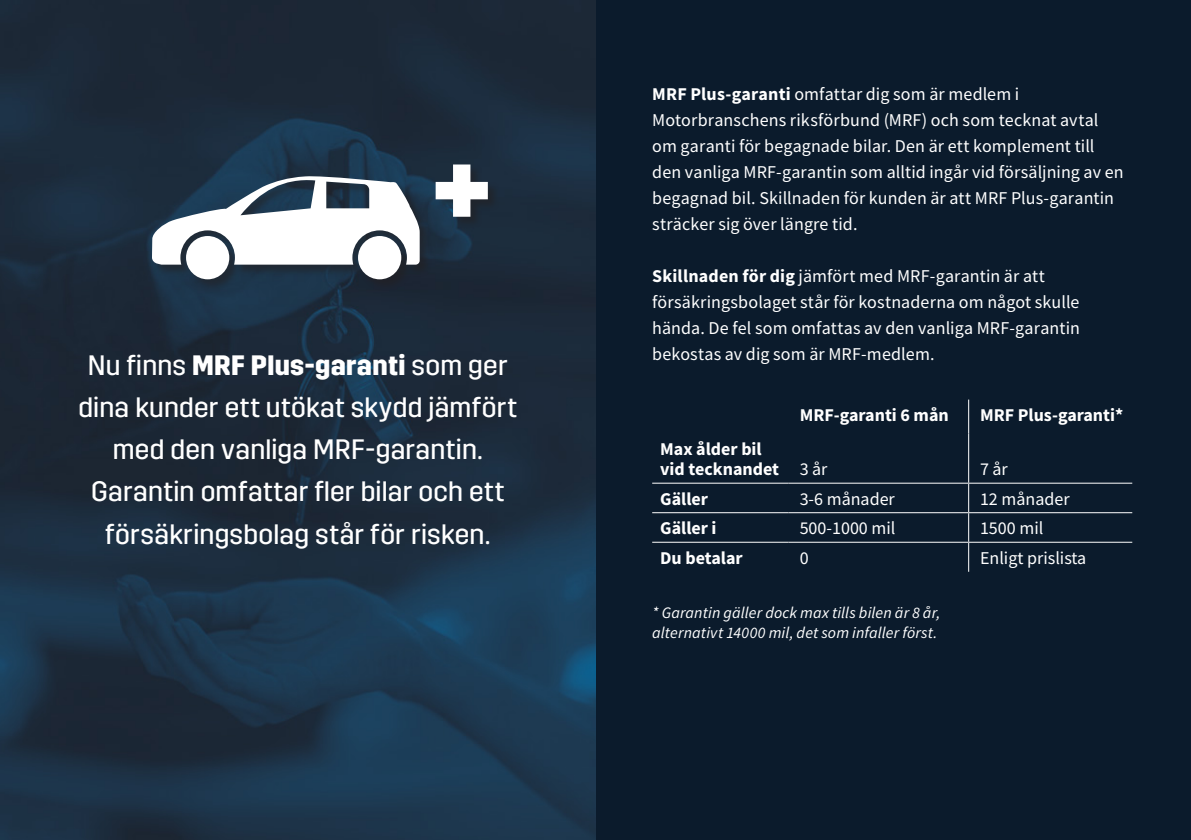
<style>
.page{position:relative;width:1191px;height:840px;background:#fff}
.page>*{position:absolute;margin:0;border:0;box-sizing:border-box;transform-origin:0 0}
.Brödtext{font:28px/42px "Trim";letter-spacing:.01em;color:#fff;text-align:center;scale:.96 1}
.Brödtext-2{font:18px/26px "Source Sans Pro";letter-spacing:.005em;color:#fff}
.t1{font:700 18px/20px "Source Sans Pro";color:#fff}
.Brödtext-3{font:italic 16px/20px "Source Sans Pro";letter-spacing:.01em;color:#fff}
.s1{font-weight:700}
</style>
<div class="page">
<div style="left:574px;top:0;width:617px;height:839px;background:#0b1b2c"></div>
<img style="left:0;top:0;width:596px;height:839px">
<div style="left:152px;top:164px;width:347px;height:127px;background:#231f20;opacity:.55"></div>
<svg style="left:435px;top:164px;width:53px;height:53px"></svg>
<div style="left:186px;top:236px;width:43px;height:43px;background:#fff;border-radius:50%"></div>
<div style="left:358px;top:236px;width:43px;height:43px;background:#fff;border-radius:50%"></div>
<svg style="left:152px;top:175px;width:268px;height:89px"></svg>
<hr style="left:968px;top:399px;width:1px;height:34px;background:#fff">
<hr style="left:968px;top:433px;width:1px;height:49px;background:#fff">
<hr style="left:652px;top:482px;width:136px;height:1px;background:#fff">
<hr style="left:788px;top:482px;width:180px;height:1px;background:#fff">
<hr style="left:968px;top:482px;width:164px;height:1px;background:#fff">
<hr style="left:652px;top:512px;width:136px;height:1px;background:#fff">
<hr style="left:788px;top:512px;width:180px;height:1px;background:#fff">
<hr style="left:968px;top:512px;width:164px;height:1px;background:#fff">
<hr style="left:652px;top:541px;width:136px;height:1px;background:#fff">
<hr style="left:788px;top:541px;width:180px;height:1px;background:#fff">
<hr style="left:968px;top:541px;width:164px;height:1px;background:#fff">
<svg style="left:968px;top:483px;width:1px;height:88px"></svg>
<p class="Brödtext" style="left:78px;top:345px;width:458px">Nu finns <span class="s1">MRF Plus-garanti</span> som ger dina kunder ett utökat skydd jämfört med den vanliga MRF-garantin.<br>Garantin omfattar fler bilar och ett försäkringsbolag står för risken.</p>
<p class="Brödtext-2" style="left:652px;top:81px;width:473px"><span class="s1">MRF Plus-garanti</span> omfattar dig som är medlem i Motorbranschens riksförbund (MRF) och som tecknat avtal om garanti för begagnade bilar. Den är ett komplement till den vanliga MRF-garantin som alltid ingår vid försäljning av en begagnad bil. Skillnaden för kunden är att MRF Plus-garantin sträcker sig över längre tid.</p>
<p class="Brödtext-2" style="left:652px;top:263px;width:429px"><span class="s1">Skillnaden för dig</span> jämfört med MRF-garantin är att försäkringsbolaget står för kostnaderna om något skulle hända. De fel som omfattas av den vanliga MRF-garantin bekostas av dig som är MRF-medlem.</p>
<p class="t1" style="left:660px;top:438px;width:120px">Max ålder bil vid tecknandet</p>
<p class="t1" style="left:799px;top:404px;width:151px">MRF-garanti 6 mån</p>
<p class="t1" style="left:980px;top:404px;width:145px">MRF Plus-garanti*</p>
<p class="Brödtext-2" style="left:799px;top:456px;width:29px">3 år</p>
<p class="Brödtext-2" style="left:980px;top:456px;width:29px">7 år</p>
<p class="t1" style="left:660px;top:488px;width:49px">Gäller</p>
<p class="Brödtext-2" style="left:799px;top:485px;width:97px">3-6 månader</p>
<p class="Brödtext-2" style="left:980px;top:485px;width:91px">12 månader</p>
<p class="t1" style="left:660px;top:517px;width:58px">Gäller i</p>
<p class="Brödtext-2" style="left:799px;top:515px;width:97px">500-1000 mil</p>
<p class="Brödtext-2" style="left:980px;top:515px;width:65px">1500 mil</p>
<p class="t1" style="left:660px;top:547px;width:84px">Du betalar</p>
<p class="Brödtext-2" style="left:799px;top:544px;width:10px">0</p>
<p class="Brödtext-2" style="left:980px;top:544px;width:108px">Enligt prislista</p>
<p class="Brödtext-3" style="left:652px;top:602px;width:290px">* Garantin gäller dock max tills bilen är 8 år, alternativt 14000 mil, det som infaller först.</p>
</div>
